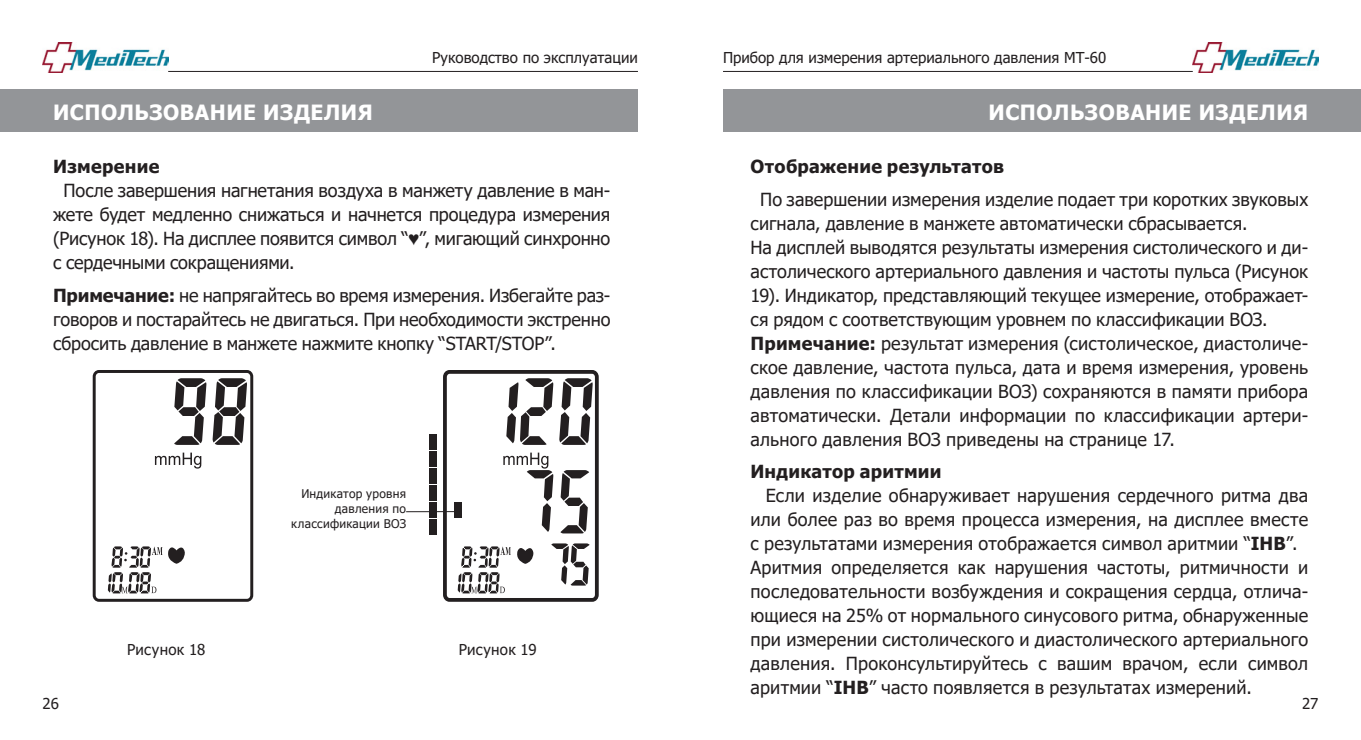
<style>
.page{position:relative;width:1361px;height:740px;background:#fff}
.page>*{position:absolute;margin:0;border:0;box-sizing:border-box;transform-origin:0 0}
.t1{font:700 21px "Tahoma";letter-spacing:.025em;color:#fff}
.t2{font:18px/24px "Tahoma";letter-spacing:.005em;color:#231f20;text-align:justify}
.t3{font:700 18px "Tahoma";letter-spacing:.015em;color:#231f20}
.t4{font:15px "Tahoma";color:#231f20}
.t5{font:15px "Tahoma";letter-spacing:.02em;color:#231f20}
.t6{font:12px "Tahoma";letter-spacing:.02em;color:#231f20}
.s1{font-weight:700}
</style>
<div class="page">
<div style="left:0;top:89px;width:638px;height:43px;background:#939598"></div>
<div style="left:723px;top:89px;width:638px;height:43px;background:#939598"></div>
<img style="left:43px;top:43px;width:125px;height:30px">
<img style="left:1192px;top:43px;width:126px;height:30px">
<hr style="left:168px;top:71px;width:470px;height:1px;background:#231f20">
<hr style="left:723px;top:71px;width:469px;height:1px;background:#231f20">
<div style="left:93px;top:370px;width:160px;height:232px;border:3px solid #231f20;border-radius:5px"></div>
<svg style="left:174px;top:378px;width:32px;height:67px"></svg>
<svg style="left:212px;top:378px;width:35px;height:67px"></svg>
<svg style="left:155px;top:453px;width:46px;height:15px"></svg>
<div style="left:443px;top:370px;width:156px;height:232px;border:4px solid #231f20;border-radius:5px"></div>
<svg style="left:506px;top:378px;width:47px;height:67px"></svg>
<svg style="left:559px;top:378px;width:34px;height:67px"></svg>
<svg style="left:551px;top:543px;width:38px;height:42px"></svg>
<svg style="left:503px;top:453px;width:50px;height:79px"></svg>
<svg style="left:560px;top:470px;width:29px;height:63px"></svg>
<svg style="left:458px;top:546px;width:75px;height:47px"></svg>
<div style="left:454px;top:502px;width:8px;height:15px;background:#231f20"></div>
<div style="left:429px;top:519px;width:8px;height:15px;background:#231f20"></div>
<div style="left:429px;top:502px;width:8px;height:15px;background:#231f20"></div>
<div style="left:429px;top:485px;width:8px;height:15px;background:#231f20"></div>
<div style="left:429px;top:468px;width:8px;height:16px;background:#231f20"></div>
<div style="left:429px;top:451px;width:8px;height:16px;background:#231f20"></div>
<div style="left:429px;top:435px;width:8px;height:15px;background:#231f20"></div>
<hr style="left:406px;top:511px;width:49px;height:1px;background:#231f20">
<svg style="left:108px;top:546px;width:77px;height:47px"></svg>
<p class="t4" style="left:432px;top:47px;width:207px">Руководство по эксплуатации</p>
<p class="t4" style="left:723px;top:47px;width:385px">Прибор для измерения артериального давления МТ-60</p>
<p class="t1" style="left:53px;top:98px;width:321px">ИСПОЛЬЗОВАНИЕ ИЗДЕЛИЯ</p>
<p class="t1" style="left:988px;top:98px;width:321px">ИСПОЛЬЗОВАНИЕ ИЗДЕЛИЯ</p>
<p class="t3" style="left:750px;top:154px;width:255px">Отображение результатов</p>
<p class="t2" style="left:750px;top:188px;width:559px;text-indent:10px">По завершении измерения изделие подает три коротких звуковых сигнала, давление в манжете автоматически сбрасывается.</p>
<p class="t2" style="left:750px;top:236px;width:559px">На дисплей выводятся результаты измерения систолического и ди&shy;астолического артериального давления и частоты пульса (Рисунок 19). Индикатор, представляющий текущее измерение, отображает&shy;ся рядом с соответствующим уровнем по классификации ВОЗ.</p>
<p class="t2" style="left:750px;top:332px;width:559px"><span class="s1">Примечание:</span> результат измерения (систолическое, диастоличе&shy;ское давление, частота пульса, дата и время измерения, уровень давления по классификации ВОЗ) сохраняются в памяти прибора автоматически. Детали информации по классификации артери&shy;ального давления ВОЗ приведены на странице 17.</p>
<p class="t3" style="left:750px;top:459px;width:192px">Индикатор аритмии</p>
<p class="t2" style="left:750px;top:485px;width:559px;text-indent:15px">Если изделие обнаруживает нарушения сердечного ритма два или более раз во время процесса измерения, на дисплее вместе с результатами измерения отображается символ аритмии “<span class="s1">IHB</span>”.</p>
<p class="t2" style="left:750px;top:557px;width:559px">Аритмия определяется как нарушения частоты, ритмичности и последовательности возбуждения и сокращения сердца, отлича&shy;ющиеся на 25% от нормального синусового ритма, обнаруженные при измерении систолического и диастолического артериального давления. Проконсультируйтесь с вашим врачом, если символ аритмии “<span class="s1">IHB</span>” часто появляется в результатах измерений.</p>
<p class="t3" style="left:53px;top:154px;width:108px">Измерение</p>
<p class="t2" style="left:53px;top:180px;width:559px;text-indent:10px">После завершения нагнетания воздуха в манжету давление в ман&shy;жете будет медленно снижаться и начнется процедура измерения (Рисунок 18). На дисплее появится символ “♥”, мигающий синхронно с сердечными сокращениями.</p>
<p class="t2" style="left:53px;top:284px;width:559px"><span class="s1">Примечание:</span> не напрягайтесь во время измерения. Избегайте раз&shy;говоров и постарайтесь не двигаться. При необходимости экстренно сбросить давление в манжете нажмите кнопку “START/STOP”.</p>
<p class="t6" style="left:301px;top:485px;width:106px">Индикатор уровня</p>
<p class="t6" style="left:335px;top:500px;width:73px">давления по</p>
<p class="t6" style="left:291px;top:515px;width:116px">классификации ВОЗ</p>
<p class="t5" style="left:127px;top:639px;width:80px">Рисунок 18</p>
<p class="t5" style="left:459px;top:639px;width:79px">Рисунок 19</p>
<p class="t4" style="left:43px;top:693px;width:18px">26</p>
<p class="t4" style="left:1302px;top:693px;width:18px">27</p>
</div>
